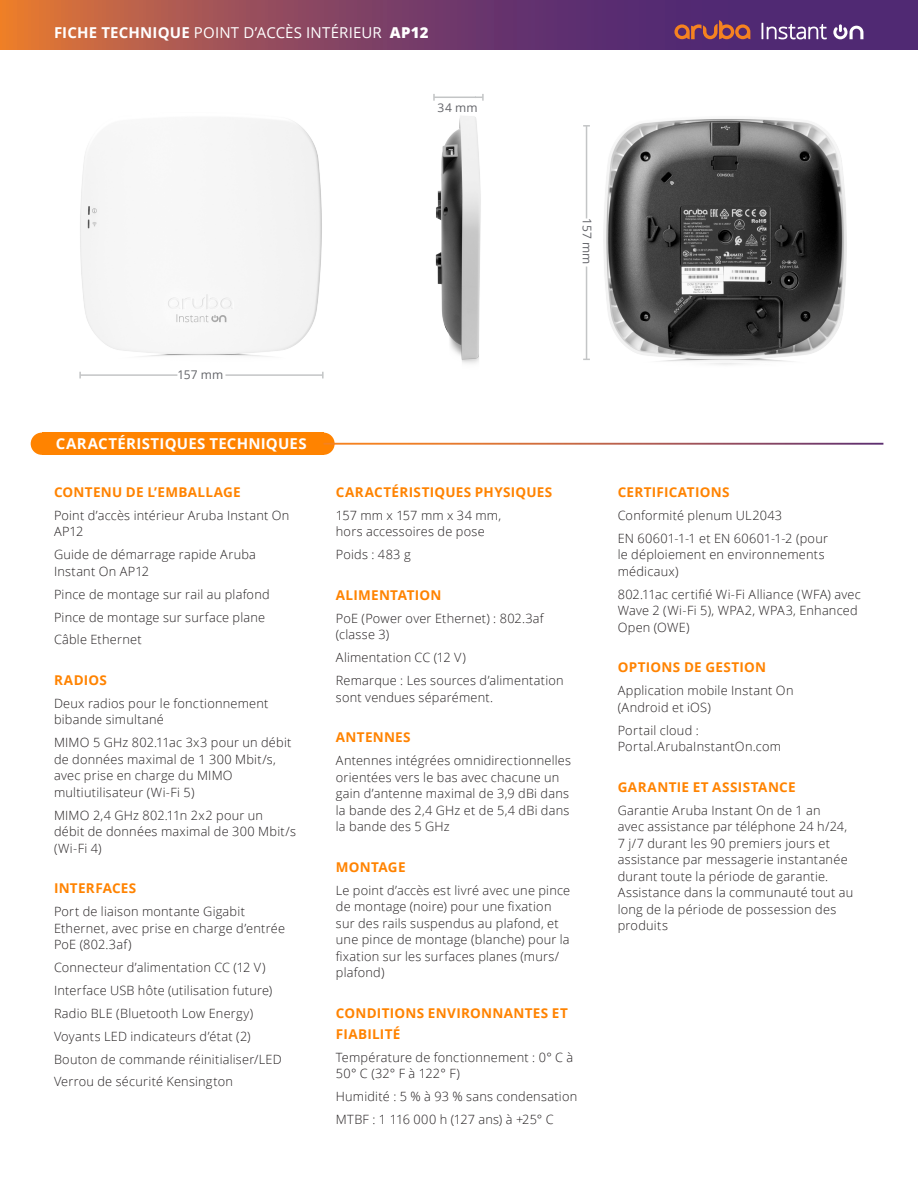
<style>
.page{position:relative;width:918px;height:1188px;background:#fff}
.page>*{position:absolute;margin:0;border:0;box-sizing:border-box;transform-origin:0 0}
.t1{font:15px "Open Sans";letter-spacing:.01em;color:#fff}
.t2{font:700 15px "Open Sans";color:#fff}
.t3{font:700 13.5px/21px "Open Sans";letter-spacing:.025em;color:#ff8300}
.t4{font:300 12.75px/16.5px "Open Sans";letter-spacing:.02em;color:#231f20}
.t5{font:12px "Open Sans";letter-spacing:.015em;color:#64656a}
.s1{font-weight:700}
.s2{font-weight:800}
</style>
<div class="page">
<svg style="left:0;top:0;width:918px;height:49px;background:#804261"></svg>
<svg style="left:674px;top:20px;width:76px;height:19px"></svg>
<svg style="left:833px;top:24px;width:30px;height:15px"></svg>
<svg style="left:762px;top:23px;width:65px;height:16px"></svg>
<img style="left:79px;top:120px;width:245px;height:259px">
<img style="left:586px;top:118px;width:261px;height:247px">
<hr style="left:225px;top:374px;width:98px;height:2px;background:#c3c5c6">
<hr style="left:80px;top:374px;width:97px;height:2px;background:#c3c5c6">
<svg style="left:475px;top:94px;width:9px;height:7px"></svg>
<hr style="left:434px;top:97px;width:42px;height:1px;background:#c3c5c6">
<svg style="left:433px;top:94px;width:2px;height:7px"></svg>
<hr style="left:586px;top:267px;width:1px;height:92px;background:#c3c5c6">
<hr style="left:586px;top:126px;width:1px;height:92px;background:#c3c5c6">
<svg style="left:583px;top:125px;width:7px;height:2px"></svg>
<img style="left:435px;top:116px;width:46px;height:248px">
<div style="left:312px;top:433px;width:23px;height:22px;background:#ff8300;border-radius:50%"></div>
<div style="left:31px;top:433px;width:22px;height:22px;background:#ff8300;border-radius:50%"></div>
<div style="left:42px;top:433px;width:282px;height:22px;background:#ff8300"></div>
<hr style="left:324px;top:443px;width:559px;height:2px;background:#fff">
<p class="t1" style="left:54px;top:23px;width:376px"><span class="s1">FICHE TECHNIQUE</span> POINT D’ACCÈS INTÉRIEUR <span class="s2">AP12</span></p>
<p class="t5" style="left:438px;top:99px;width:42px">34 MM</p>
<p class="t5" style="left:595px;top:218px;width:48px;rotate:90deg">157 MM</p>
<p class="t5" style="left:177px;top:366px;width:48px">157 MM</p>
<p class="t2" style="left:56px;top:433px;width:21px">CARACTÉRISTIQUES</p>
<p class="t2" style="left:209px;top:433px;width:11px">TECHNIQUES</p>
<p class="t3" style="left:54px;top:481px;width:188px">CONTENU DE L’EMBALLAGE</p>
<p class="t4" style="left:54px;top:507px;width:237px">Point d’accès intérieur Aruba Instant On<br>AP12</p>
<p class="t4" style="left:54px;top:546px;width:204px">Guide de démarrage rapide Aruba<br>Instant On AP12</p>
<p class="t4" style="left:54px;top:582px;width:217px;line-height:22.8px">Pince de montage sur rail au plafond<br>Pince de montage sur surface plane<br>Câble Ethernet</p>
<p class="t3" style="left:54px;top:669px;width:55px">RADIOS</p>
<p class="t4" style="left:54px;top:695px;width:216px">Deux radios pour le fonctionnement bibande simultané</p>
<p class="t4" style="left:54px;top:734px;width:239px">MIMO 5 GHz 802.11ac 3x3 pour un débit de données maximal de 1 300 Mbit/s, avec prise en charge du MIMO multiutilisateur (Wi-Fi 5)</p>
<p class="t4" style="left:54px;top:807px;width:243px">MIMO 2,4 GHz 802.11n 2x2 pour un débit de données maximal de 300 Mbit/s (Wi-Fi 4)</p>
<p class="t3" style="left:54px;top:878px;width:84px">INTERFACES</p>
<p class="t4" style="left:54px;top:903px;width:233px">Port de liaison montante Gigabit<br>Ethernet, avec prise en charge d’entrée<br>PoE (802.3af)</p>
<p class="t4" style="left:54px;top:956px;width:229px;line-height:22.8px">Connecteur d’alimentation CC (12 V)<br>Interface USB hôte (utilisation future)<br>Radio BLE (Bluetooth Low Energy)<br>Voyants LED indicateurs d’état (2)<br>Bouton de commande réinitialiser/LED Verrou de sécurité Kensington</p>
<p class="t3" style="left:336px;top:481px;width:218px">CARACTÉRISTIQUES PHYSIQUES</p>
<p class="t4" style="left:336px;top:507px;width:167px">157 mm x 157 mm x 34 mm, hors accessoires de pose</p>
<p class="t4" style="left:336px;top:546px;width:76px">Poids : 483 g</p>
<p class="t3" style="left:336px;top:584px;width:107px">ALIMENTATION</p>
<p class="t4" style="left:336px;top:610px;width:209px">PoE (Power over Ethernet) : 802.3af (classe 3)</p>
<p class="t4" style="left:336px;top:646px;width:229px;line-height:22.8px">Alimentation CC (12 V)<br>Remarque : Les sources d’alimentation</p>
<p class="t4" style="left:336px;top:688px;width:159px">sont vendues séparément.</p>
<p class="t3" style="left:336px;top:726px;width:76px">ANTENNES</p>
<p class="t4" style="left:336px;top:752px;width:237px">Antennes intégrées omnidirectionnelles orientées vers le bas avec chacune un gain d’antenne maximal de 3,9 dBi dans la bande des 2,4 GHz et de 5,4 dBi dans la bande des 5 GHz</p>
<p class="t3" style="left:336px;top:856px;width:71px">MONTAGE</p>
<p class="t4" style="left:336px;top:881px;width:236px">Le point d’accès est livré avec une pince de montage (noire) pour une fixation sur des rails suspendus au plafond, et une pince de montage (blanche) pour la fixation sur les surfaces planes (murs/ plafond)</p>
<p class="t3" style="left:336px;top:1002px;width:233px">CONDITIONS ENVIRONNANTES ET<br>FIABILITÉ</p>
<p class="t4" style="left:336px;top:1048px;width:239px">Température de fonctionnement : 0° C à<br>50° C (32° F à 122° F)</p>
<p class="t4" style="left:336px;top:1085px;width:243px;line-height:22.8px">Humidité : 5 % à 93 % sans condensation<br>MTBF : 1 116 000 h (127 ans) à +25° C</p>
<p class="t3" style="left:618px;top:481px;width:113px">CERTIFICATIONS</p>
<p class="t4" style="left:618px;top:504px;width:212px;line-height:22.8px">Conformité plenum UL2043<br>EN 60601-1-1 et EN 60601-1-2 (pour</p>
<p class="t4" style="left:618px;top:546px;width:208px">le déploiement en environnements médicaux)</p>
<p class="t4" style="left:618px;top:585px;width:245px">802.11ac certifié Wi-Fi Alliance (WFA) avec<br>Wave 2 (Wi-Fi 5), WPA2, WPA3, Enhanced<br>Open (OWE)</p>
<p class="t3" style="left:618px;top:657px;width:150px">OPTIONS DE GESTION</p>
<p class="t4" style="left:618px;top:682px;width:177px">Application mobile Instant On (Android et iOS)</p>
<p class="t4" style="left:618px;top:721px;width:165px">Portail cloud :<br>Portal.ArubaInstantOn.com</p>
<p class="t3" style="left:618px;top:776px;width:179px">GARANTIE ET ASSISTANCE</p>
<p class="t4" style="left:618px;top:801px;width:237px">Garantie Aruba Instant On de 1 an<br>avec assistance par téléphone 24 h/24, 7 j/7 durant les 90 premiers jours et assistance par messagerie instantanée durant toute la période de garantie.<br>Assistance dans la communauté tout au long de la période de possession des produits</p>
</div>
